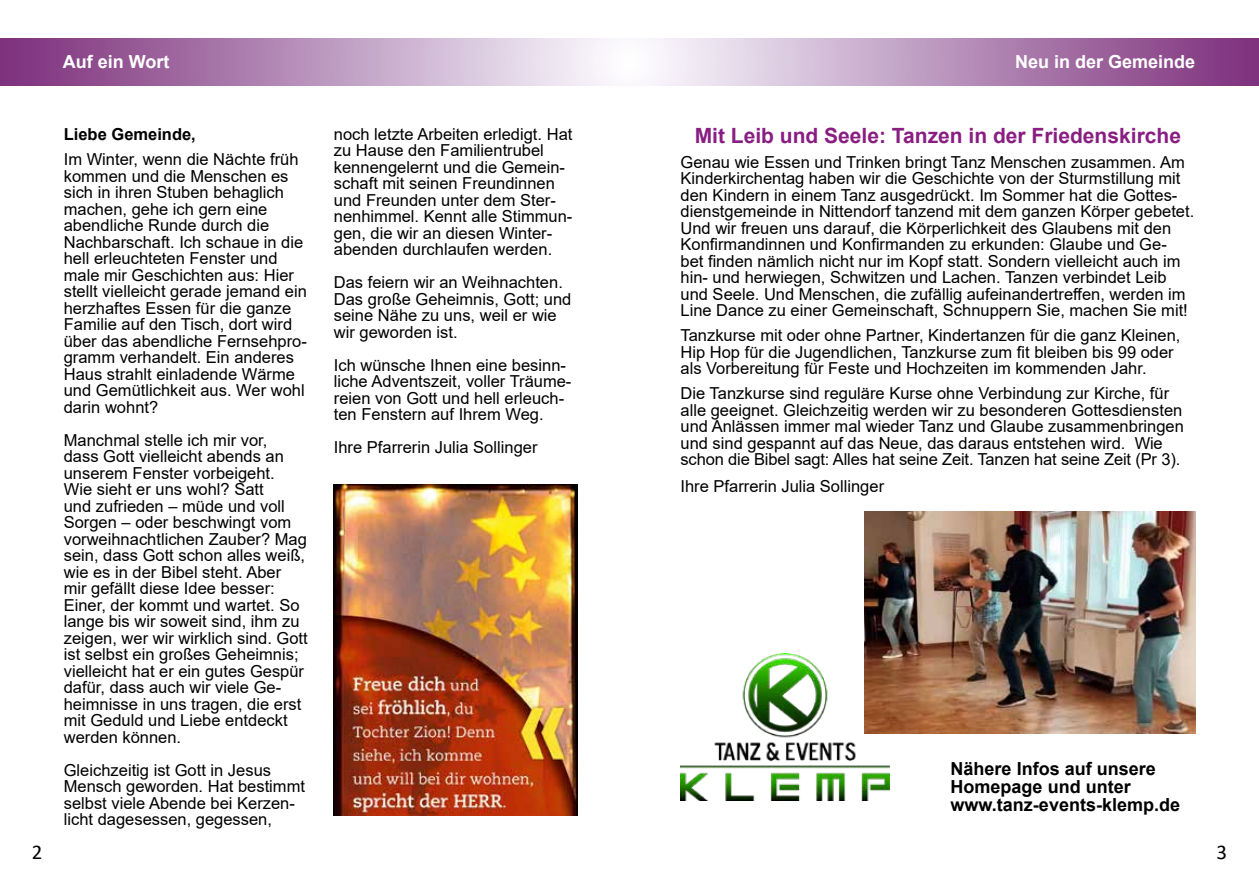
<style>
.page{position:relative;width:1259px;height:893px;background:#fff}
.page>*{position:absolute;margin:0;border:0;box-sizing:border-box;transform-origin:0 0}
.t1{font:700 21px "Arial";color:#891e82}
.t2{font:21px "Calibri";color:#000}
.t3{font:700 18px/18px "Arial";color:#000}
.t4{font:700 18px "Arial";color:#fff}
.t5{font:16.5px/16.5px "Arial";color:#000}
.t6{font:700 16.5px "Arial";color:#000}
</style>
<div class="page">
<svg style="left:0;top:38px;width:1259px;height:47px;background:#bb95bd"></svg>
<img style="left:334px;top:484px;width:243px;height:331px">
<img style="left:680px;top:653px;width:209px;height:148px">
<img style="left:865px;top:511px;width:330px;height:223px">
<p class="t4" style="left:63px;top:49px;width:108px">Auf ein Wort</p>
<p class="t4" style="left:1015px;top:49px;width:182px">Neu in der Gemeinde</p>
<p class="t6" style="left:64px;top:122px;width:134px">Liebe Gemeinde,</p>
<p class="t5" style="left:64px;top:151px;width:245px">Im Winter, wenn die Nächte früh kommen und die Menschen es sich in ihren Stuben behaglich machen, gehe ich gern eine abendliche Runde durch die<br>Nachbarschaft. Ich schaue in die hell erleuchteten Fenster und male mir Geschichten aus: Hier stellt vielleicht gerade jemand ein herzhaftes Essen für die ganze<br>Familie auf den Tisch, dort wird über das abendliche Fernsehpro&shy;gramm verhandelt. Ein anderes<br>Haus strahlt einladende Wärme und Gemütlichkeit aus. Wer wohl darin wohnt?</p>
<p class="t5" style="left:64px;top:431px;width:245px">Manchmal stelle ich mir vor,<br>dass Gott vielleicht abends an unserem Fenster vorbeigeht.<br>Wie sieht er uns wohl? Satt<br>und zufrieden – müde und voll<br>Sorgen – oder beschwingt vom vorweihnachtlichen Zauber? Mag sein, dass Gott schon alles weiß, wie es in der Bibel steht. Aber mir gefällt diese Idee besser:<br>Einer, der kommt und wartet. So lange bis wir soweit sind, ihm zu zeigen, wer wir wirklich sind. Gott ist selbst ein großes Geheimnis; vielleicht hat er ein gutes Gespür dafür, dass auch wir viele Ge&shy;heimnisse in uns tragen, die erst mit Geduld und Liebe entdeckt werden können.</p>
<p class="t5" style="left:64px;top:761px;width:243px">Gleichzeitig ist Gott in Jesus<br>Mensch geworden. Hat bestimmt selbst viele Abende bei Kerzen&shy;licht dagesessen, gegessen,</p>
<p class="t5" style="left:334px;top:125px;width:240px">noch letzte Arbeiten erledigt. Hat zu Hause den Familientrubel kennengelernt und die Gemein&shy;schaft mit seinen Freundinnen und Freunden unter dem Ster&shy;nenhimmel. Kennt alle Stimmun&shy;gen, die wir an diesen Winter&shy;abenden durchlaufen werden.</p>
<p class="t5" style="left:334px;top:274px;width:239px">Das feiern wir an Weihnachten.<br>Das große Geheimnis, Gott; und seine Nähe zu uns, weil er wie wir geworden ist.</p>
<p class="t5" style="left:334px;top:356px;width:239px">Ich wünsche Ihnen eine besinn&shy;liche Adventszeit, voller Träume&shy;reien von Gott und hell erleuch&shy;ten Fenstern auf Ihrem Weg.</p>
<p class="t5" style="left:334px;top:439px;width:205px">Ihre Pfarrerin Julia Sollinger</p>
<p class="t1" style="left:694px;top:121px;width:488px">Mit Leib und Seele: Tanzen in der Friedenskirche</p>
<p class="t5" style="left:680px;top:154px;width:515px">Genau wie Essen und Trinken bringt Tanz Menschen zusammen. Am Kinderkirchentag haben wir die Geschichte von der Sturmstillung mit den Kindern in einem Tanz ausgedrückt. Im Sommer hat die Gottes&shy;dienstgemeinde in Nittendorf tanzend mit dem ganzen Körper gebetet.<br>Und wir freuen uns darauf, die Körperlichkeit des Glaubens mit den Konfirmandinnen und Konfirmanden zu erkunden: Glaube und Ge-<br>bet finden nämlich nicht nur im Kopf statt. Sondern vielleicht auch im hin- und herwiegen, Schwitzen und Lachen. Tanzen verbindet Leib und Seele. Und Menschen, die zufällig aufeinandertreffen, werden im Line Dance zu einer Gemeinschaft, Schnuppern Sie, machen Sie mit!</p>
<p class="t5" style="left:680px;top:327px;width:501px">Tanzkurse mit oder ohne Partner, Kindertanzen für die ganz Kleinen,<br>Hip Hop für die Jugendlichen, Tanzkurse zum fit bleiben bis 99 oder als Vorbereitung für Feste und Hochzeiten im kommenden Jahr.</p>
<p class="t5" style="left:680px;top:385px;width:505px">Die Tanzkurse sind reguläre Kurse ohne Verbindung zur Kirche, für alle geeignet. Gleichzeitig werden wir zu besonderen Gottesdiensten und Anlässen immer mal wieder Tanz und Glaube zusammenbringen und sind gespannt auf das Neue, das daraus entstehen wird. Wie schon die Bibel sagt: Alles hat seine Zeit. Tanzen hat seine Zeit (Pr 3).</p>
<p class="t5" style="left:680px;top:478px;width:205px">Ihre Pfarrerin Julia Sollinger</p>
<p class="t3" style="left:950px;top:760px;width:231px">Nähere Infos auf unsere<br>Homepage und unter www.tanz-events-klemp.de</p>
<p class="t2" style="left:32px;top:838px;width:12px">2</p>
<p class="t2" style="left:1216px;top:838px;width:12px">3</p>
</div>
